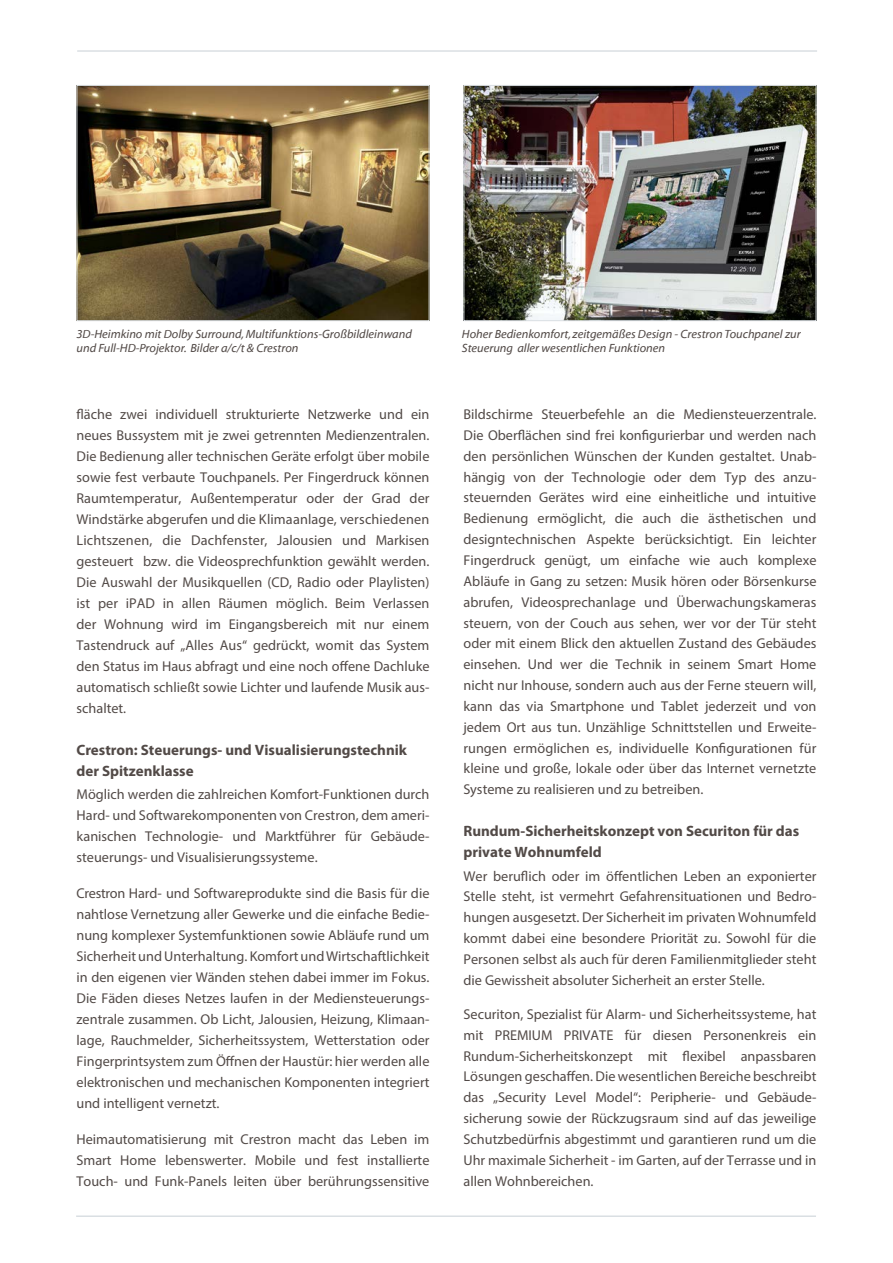
<style>
.page{position:relative;width:893px;height:1263px;background:#fff}
.page>*{position:absolute;margin:0;border:0;box-sizing:border-box;transform-origin:0 0}
.t1{font:700 15px/21px "Myriad Pro";color:#524a47}
.t2{font:14.25px/20.9px "Myriad Pro";color:#524a47;text-align:justify}
.t3{font:12px/13.5px "Myriad It Web";color:#524a47}
</style>
<div class="page">
<img style="left:79px;top:87px;width:348px;height:232px">
<div style="left:77px;top:85px;width:352px;height:236px;border:1px solid #dadfe3"></div>
<img style="left:465px;top:87px;width:349px;height:232px">
<img style="left:463px;top:302px;width:341px;height:19px">
<hr style="left:77px;top:50px;width:740px;height:2px;background:#dadfe3">
<hr style="left:76px;top:1215px;width:740px;height:2px;background:#dadfe3">
<p class="t3" style="left:77px;top:328px;width:337px">3D-Heimkino mit Dolby Surround, Multifunktions-Großbildleinwand und Full-HD-Projektor. Bilder a/c/t &amp; Crestron</p>
<p class="t3" style="left:462px;top:328px;width:340px">Hoher Bedienkomfort, zeitgemäßes Design - Crestron Touchpanel zur<br>Steuerung aller wesentlichen Funktionen</p>
<p class="t2" style="left:77px;top:403px;width:354px">fläche zwei individuell strukturierte Netzwerke und ein neues Bussystem mit je zwei getrennten Medienzentralen.<br>Die Bedienung aller technischen Geräte erfolgt über mobile sowie fest verbaute Touchpanels. Per Fingerdruck können Raumtemperatur, Außentemperatur oder der Grad der Windstärke abgerufen und die Klimaanlage, verschiedenen Lichtszenen, die Dachfenster, Jalousien und Markisen gesteuert bzw. die Videosprechfunktion gewählt werden.<br>Die Auswahl der Musikquellen (CD, Radio oder Playlisten) ist per iPAD in allen Räumen möglich. Beim Verlassen der Wohnung wird im Eingangsbereich mit nur einem Tastendruck auf „Alles Aus“ gedrückt, womit das System den Status im Haus abfragt und eine noch offene Dachluke automatisch schließt sowie Lichter und laufende Musik aus&shy;schaltet.</p>
<p class="t1" style="left:77px;top:739px;width:332px">Crestron: Steuerungs- und Visualisierungstechnik der Spitzenklasse</p>
<p class="t2" style="left:77px;top:784px;width:354px">Möglich werden die zahlreichen Komfort-Funktionen durch Hard- und Softwarekomponenten von Crestron, dem ameri&shy;kanischen Technologie- und Marktführer für Gebäude&shy;steuerungs- und Visualisierungssysteme.</p>
<p class="t2" style="left:77px;top:883px;width:354px">Crestron Hard- und Softwareprodukte sind die Basis für die nahtlose Vernetzung aller Gewerke und die einfache Bedie&shy;nung komplexer Systemfunktionen sowie Abläufe rund um Sicherheit und Unterhaltung. Komfort und Wirtschaftlichkeit in den eigenen vier Wänden stehen dabei immer im Fokus.<br>Die Fäden dieses Netzes laufen in der Mediensteuerungs&shy;zentrale zusammen. Ob Licht, Jalousien, Heizung, Klimaan&shy;lage, Rauchmelder, Sicherheitssystem, Wetterstation oder Fingerprintsystem zum Öffnen der Haustür: hier werden alle elektronischen und mechanischen Komponenten integriert und intelligent vernetzt.</p>
<p class="t2" style="left:77px;top:1129px;width:354px">Heimautomatisierung mit Crestron macht das Leben im Smart Home lebenswerter. Mobile und fest installierte Touch- und Funk-Panels leiten über berührungssensitive</p>
<p class="t2" style="left:463px;top:404px;width:354px">Bildschirme Steuerbefehle an die Mediensteuerzentrale.<br>Die Oberflächen sind frei konfigurierbar und werden nach den persönlichen Wünschen der Kunden gestaltet. Unab&shy;hängig von der Technologie oder dem Typ des anzu&shy;steuernden Gerätes wird eine einheitliche und intuitive Bedienung ermöglicht, die auch die ästhetischen und designtechnischen Aspekte berücksichtigt. Ein leichter Fingerdruck genügt, um einfache wie auch komplexe Abläufe in Gang zu setzen: Musik hören oder Börsenkurse abrufen, Videosprechanlage und Überwachungskameras steuern, von der Couch aus sehen, wer vor der Tür steht oder mit einem Blick den aktuellen Zustand des Gebäudes einsehen. Und wer die Technik in seinem Smart Home nicht nur Inhouse, sondern auch aus der Ferne steuern will, kann das via Smartphone und Tablet jederzeit und von jedem Ort aus tun. Unzählige Schnittstellen und Erweite&shy;rungen ermöglichen es, individuelle Konfigurationen für kleine und große, lokale oder über das Internet vernetzte Systeme zu realisieren und zu betreiben.</p>
<p class="t1" style="left:463px;top:820px;width:337px">Rundum-Sicherheitskonzept von Securiton für das private Wohnumfeld</p>
<p class="t2" style="left:463px;top:865px;width:354px">Wer beruflich oder im öffentlichen Leben an exponierter Stelle steht, ist vermehrt Gefahrensituationen und Bedro&shy;hungen ausgesetzt. Der Sicherheit im privaten Wohnumfeld kommt dabei eine besondere Priorität zu. Sowohl für die Personen selbst als auch für deren Familienmitglieder steht die Gewissheit absoluter Sicherheit an erster Stelle.</p>
<p class="t2" style="left:463px;top:1003px;width:354px">Securiton, Spezialist für Alarm- und Sicherheitssysteme, hat mit PREMIUM PRIVATE für diesen Personenkreis ein Rundum-Sicherheitskonzept mit flexibel anpassbaren Lösungen geschaffen. Die wesentlichen Bereiche beschreibt das „Security Level Model“: Peripherie- und Gebäude&shy;sicherung sowie der Rückzugsraum sind auf das jeweilige Schutzbedürfnis abgestimmt und garantieren rund um die Uhr maximale Sicherheit - im Garten, auf der Terrasse und in allen Wohnbereichen.</p>
</div>
